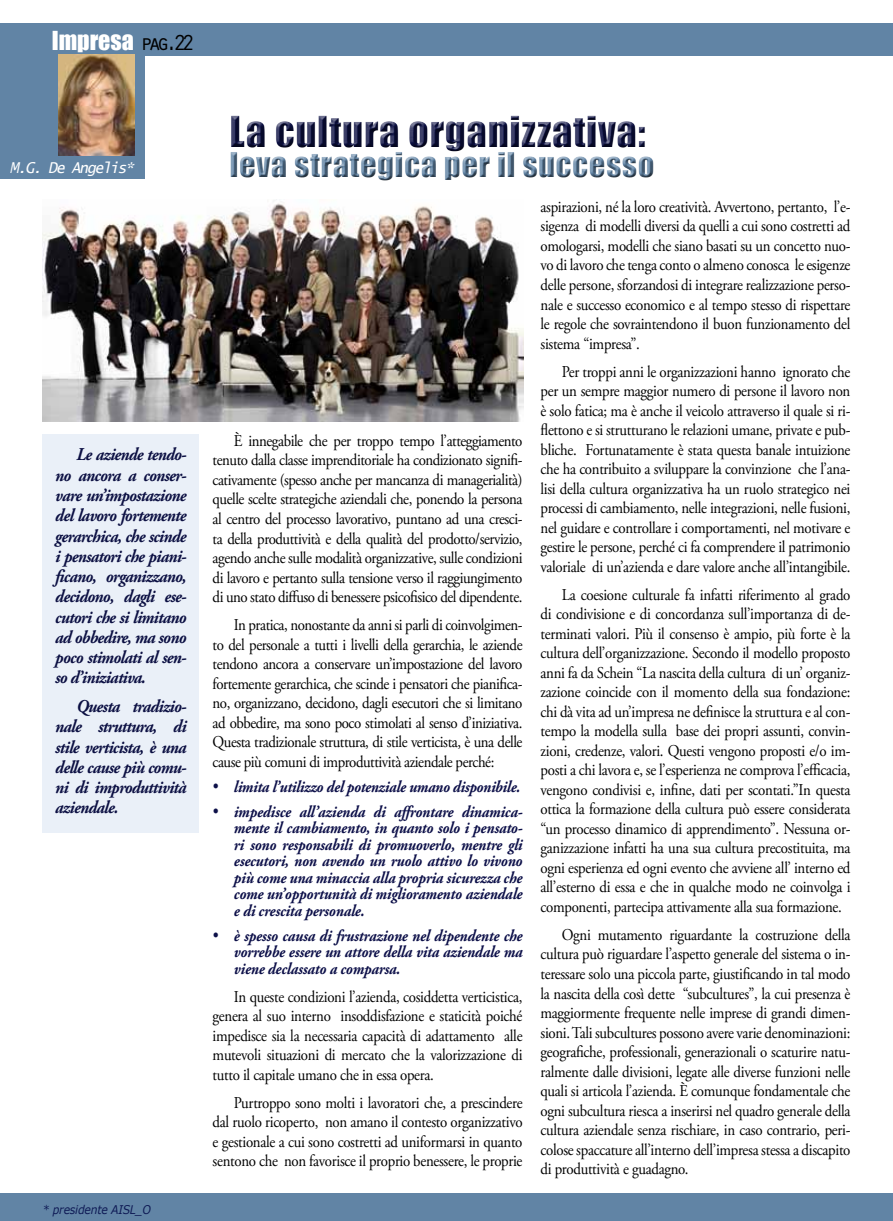
<style>
.page{position:relative;width:893px;height:1221px;background:#fff}
.page>*{position:absolute;margin:0;border:0;box-sizing:border-box;transform-origin:0 0}
.t1{font:39.3px "Impact";letter-spacing:.02em;color:#0c1043}
.t2{font:31.5px "Impact";letter-spacing:.02em;color:#6184a5}
.t3{font:24px "Impact";color:#fff}
.t4{font:italic 700 18px/20.2px "Adobe Garamond Pro";letter-spacing:-.04em;color:#0c1043;text-align:justify;scale:.92 1}
.t5{font:16.5px/19.5px "Adobe Garamond Pro";letter-spacing:-.02em;color:#000;text-align:justify;scale:.9 1}
.t6{font:italic 700 16.5px/16.5px "Adobe Garamond Pro";letter-spacing:-.01em;color:#0d1049;text-align:justify;scale:.9 1}
.t7{font:italic 15px "Lucida Sans Typewriter";letter-spacing:-.09em;color:#fff}
.t8{font:italic 12px "MS Reference Sans Serif";letter-spacing:-.02em;color:#0f1b56;scale:.9 1}
.s1{font-family:"Orator Std";font-size:22.5px;color:#000}
</style>
<div class="page">
<div style="left:0;top:23px;width:893px;height:33px;background:#6184a5"></div>
<div style="left:0;top:1193px;width:893px;height:27px;background:#6184a5"></div>
<div style="left:0;top:53px;width:145px;height:126px;background:#6184a5"></div>
<img style="left:58px;top:54px;width:76px;height:101px">
<div style="left:224px;top:108px;width:441px;height:81px;background:#000;opacity:.75"></div>
<div style="left:43px;top:434px;width:156px;height:399px;background:#eaf0f8"></div>
<img style="left:43px;top:203px;width:480px;height:218px">
<h3 class="t3" style="left:52px;top:22px;width:145px">Impresa <span class="s1">pag.22</span></h3>
<p class="t7" style="left:10px;top:159px;width:126px">M.G. De Angelis*</p>
<p class="t4" style="left:55px;top:445px;width:144px;text-indent:21px">Le aziende tendo&shy;no ancora a conser&shy;vare un’impostazione del lavoro fortemente gerarchica, che scinde i pensatori che piani&shy;ficano, organizzano, decidono, dagli ese&shy;cutori che si limitano ad obbedire, ma sono poco stimolati al sen&shy;so d’iniziativa.</p>
<p class="t4" style="left:55px;top:696px;width:144px;text-indent:21px">Questa tradizio&shy;nale struttura, di stile verticista, è una delle cause più comu&shy;ni di improduttività aziendale.</p>
<p class="t8" style="left:43px;top:1201px;width:122px">* presidente AISL_O</p>
<h1 class="t1" style="left:230px;top:101px;width:418px">La cultura organizzativa:</h1>
<h2 class="t2" style="left:230px;top:140px;width:426px">leva strategica per il successo</h2>
<p class="t5" style="left:213px;top:431px;width:346px;text-indent:21px">È innegabile che per troppo tempo l’atteggiamento tenuto dalla classe imprenditoriale ha condizionato signifi&shy;cativamente (spesso anche per mancanza di managerialità) quelle scelte strategiche aziendali che, ponendo la persona al centro del processo lavorativo, puntano ad una cresci&shy;ta della produttività e della qualità del prodotto/servizio, agendo anche sulle modalità organizzative, sulle condizioni di lavoro e pertanto sulla tensione verso il raggiungimento di uno stato diffuso di benessere psicofisico del dipendente.</p>
<p class="t5" style="left:213px;top:615px;width:346px;text-indent:21px">In pratica, nonostante da anni si parli di coinvolgimen&shy;to del personale a tutti i livelli della gerarchia, le aziende tendono ancora a conservare un’impostazione del lavoro fortemente gerarchica, che scinde i pensatori che pianifica&shy;no, organizzano, decidono, dagli esecutori che si limitano ad obbedire, ma sono poco stimolati al senso d’iniziativa.<br>Questa tradizionale struttura, di stile verticista, è una delle cause più comuni di improduttività aziendale perché:</p>
<p class="t6" style="left:213px;top:778px;width:343px">• limita l’utilizzo del potenziale umano disponibile.</p>
<p class="t6" style="left:234px;top:803px;width:322px;text-indent:-21px">• impedisce all’azienda di affrontare dinamica&shy;mente il cambiamento, in quanto solo i pensato&shy;ri sono responsabili di promuoverlo, mentre gli esecutori, non avendo un ruolo attivo lo vivono più come una minaccia alla propria sicurezza che come un’opportunità di miglioramento aziendale e di crescita personale.</p>
<p class="t6" style="left:234px;top:927px;width:322px;text-indent:-21px">• è spesso causa di frustrazione nel dipendente che vorrebbe essere un attore della vita aziendale ma viene declassato a comparsa.</p>
<p class="t5" style="left:213px;top:987px;width:346px;text-indent:21px">In queste condizioni l’azienda, cosiddetta verticistica, genera al suo interno insoddisfazione e staticità poiché impedisce sia la necessaria capacità di adattamento alle mutevoli situazioni di mercato che la valorizzazione di tutto il capitale umano che in essa opera.</p>
<p class="t5" style="left:213px;top:1093px;width:346px;text-indent:21px">Purtroppo sono molti i lavoratori che, a prescindere dal ruolo ricoperto, non amano il contesto organizzativo e gestionale a cui sono costretti ad uniformarsi in quanto sentono che non favorisce il proprio benessere, le proprie</p>
<p class="t5" style="left:540px;top:197px;width:346px">aspirazioni, né la loro creatività. Avvertono, pertanto, l’e&shy;sigenza di modelli diversi da quelli a cui sono costretti ad omologarsi, modelli che siano basati su un concetto nuo&shy;vo di lavoro che tenga conto o almeno conosca le esigenze delle persone, sforzandosi di integrare realizzazione perso&shy;nale e successo economico e al tempo stesso di rispettare le regole che sovraintendono il buon funzionamento del sistema “impresa”.</p>
<p class="t5" style="left:540px;top:362px;width:346px;text-indent:21px">Per troppi anni le organizzazioni hanno ignorato che per un sempre maggior numero di persone il lavoro non è solo fatica; ma è anche il veicolo attraverso il quale si ri&shy;flettono e si strutturano le relazioni umane, private e pub&shy;bliche. Fortunatamente è stata questa banale intuizione che ha contribuito a sviluppare la convinzione che l’ana&shy;lisi della cultura organizzativa ha un ruolo strategico nei processi di cambiamento, nelle integrazioni, nelle fusioni, nel guidare e controllare i comportamenti, nel motivare e gestire le persone, perché ci fa comprendere il patrimonio valoriale di un’azienda e dare valore anche all’intangibile.</p>
<p class="t5" style="left:540px;top:585px;width:346px;text-indent:21px">La coesione culturale fa infatti riferimento al grado di condivisione e di concordanza sull’importanza di de&shy;terminati valori. Più il consenso è ampio, più forte è la cultura dell’organizzazione. Secondo il modello proposto anni fa da Schein “La nascita della cultura di un’ organiz&shy;zazione coincide con il momento della sua fondazione: chi dà vita ad un’impresa ne definisce la struttura e al con&shy;tempo la modella sulla base dei propri assunti, convin&shy;zioni, credenze, valori. Questi vengono proposti e/o im&shy;posti a chi lavora e, se l’esperienza ne comprova l’efficacia, vengono condivisi e, infine, dati per scontati.”In questa ottica la formazione della cultura può essere considerata “un processo dinamico di apprendimento”. Nessuna or&shy;ganizzazione infatti ha una sua cultura precostituita, ma ogni esperienza ed ogni evento che avviene all’ interno ed all’esterno di essa e che in qualche modo ne coinvolga i componenti, partecipa attivamente alla sua formazione.</p>
<p class="t5" style="left:540px;top:925px;width:346px;text-indent:21px">Ogni mutamento riguardante la costruzione della cultura può riguardare l’aspetto generale del sistema o in&shy;teressare solo una piccola parte, giustificando in tal modo la nascita della così dette “subcultures”, la cui presenza è maggiormente frequente nelle imprese di grandi dimen&shy;sioni. Tali subcultures possono avere varie denominazioni: geografiche, professionali, generazionali o scaturire natu&shy;ralmente dalle divisioni, legate alle diverse funzioni nelle quali si articola l’azienda. È comunque fondamentale che ogni subcultura riesca a inserirsi nel quadro generale della cultura aziendale senza rischiare, in caso contrario, peri&shy;colose spaccature all’interno dell’impresa stessa a discapito di produttività e guadagno.</p>
</div>
